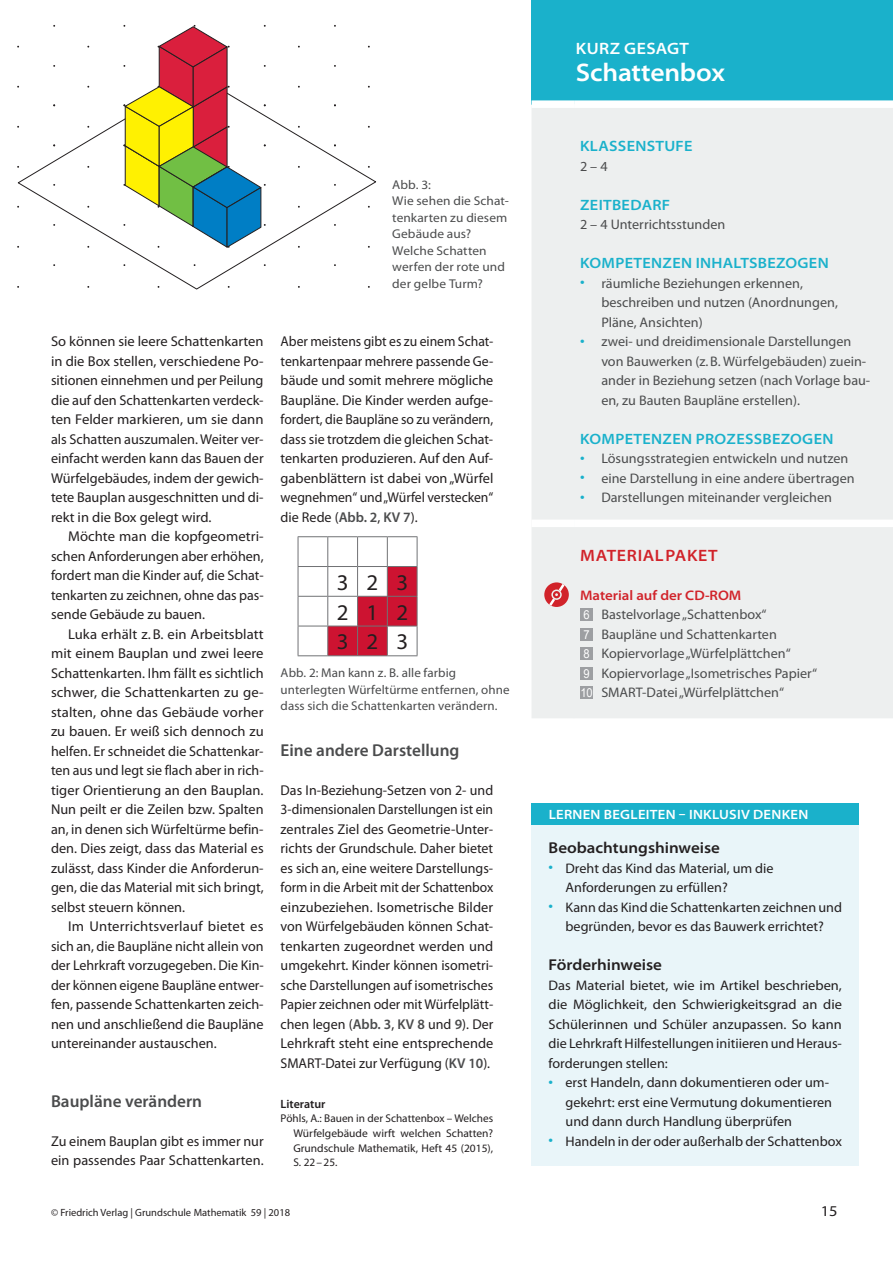
<style>
.page{position:relative;width:893px;height:1263px;background:#fff}
.page>*{position:absolute;margin:0;border:0;box-sizing:border-box;transform-origin:0 0}
.t1{font:600 semi-expanded 25.5px "Myriad Pro";letter-spacing:-.01em;color:#fff}
.t2{font:22.5px/29.7px "Myriad Pro";letter-spacing:.785em;color:#231f20;text-align:justify}
.t3{font:600 17.25px "Myriad Pro";color:#4b4c4d}
.t4{font:600 semi-expanded 16.5px "Myriad Pro";letter-spacing:.04em;color:#d1232a}
.t5{font:600 semi-expanded 16.5px "Myriad Pro";letter-spacing:.02em;color:#fff}
.t6{font:600 semi-expanded 15.75px "Myriad Pro";color:#231f20}
.t7{font:600 semi-expanded 15px "Myriad Pro";letter-spacing:.02em;color:#1ab1cb}
.t8{font:15px "Myriad Pro";color:#231f20;scale:1.1 1}
.t9{font:14.25px/19.5px "Myriad Pro";color:#231f20;text-align:justify}
.t10{font:14.25px/19.5px "Myriad Pro";color:#231f20;text-align:justify;scale:.96 1}
.t11{font:13.8px/19.5px "Myriad Pro";color:#4b4c4d}
.t12{font:13.8px/19.5px "Myriad Pro";color:#231f20}
.t13{font:13.8px/19.5px "Myriad Pro";color:#231f20;text-align:justify;scale:1.04 1}
.t14{font:600 semi-expanded 13.5px "Myriad Pro";letter-spacing:.02em;color:#fff}
.t15{font:12.75px/16.5px "Myriad Pro";letter-spacing:.005em;color:#4b4c4d}
.t16{font:12.75px/16.5px "Myriad Pro";letter-spacing:.005em;color:#4b4c4d;scale:1.05 1}
.t17{font:600 12px "Myriad Pro";color:#231f20}
.t18{font:11.25px/14.7px "Myriad Pro";color:#231f20;text-align:justify}
.t19{font:10.5px "Myriad Pro";color:#231f20}
.s1{font-weight:600;color:#4b4c4d}
.s2{font-weight:600;font-size:14.25px;color:#1ab1cb}
.s3{font-weight:600;font-stretch:semi-expanded;color:#d1232a}
.s4{font-family:"Arial";font-size:12.3px;color:#fff}
</style>
<div class="page">
<hr style="left:298px;top:536px;width:30px;height:1px;background:#717275">
<hr style="left:298px;top:566px;width:30px;height:1px;background:#717275">
<hr style="left:298px;top:596px;width:30px;height:1px;background:#717275">
<hr style="left:298px;top:626px;width:30px;height:1px;background:#717275">
<svg style="left:298px;top:537px;width:1px;height:118px"></svg>
<hr style="left:298px;top:655px;width:30px;height:1px;background:#717275">
<svg style="left:327px;top:536px;width:91px;height:120px"></svg>
<hr style="left:387px;top:655px;width:30px;height:1px;background:#717275">
<div style="left:531px;top:0;width:362px;height:104px;background:#1ab1cb"></div>
<div style="left:532px;top:108px;width:361px;height:610px;background:#edefef"></div>
<div style="left:531px;top:100px;width:43px;height:8px;background:#fff"></div>
<div style="left:574px;top:100px;width:319px;height:8px;background:#fff"></div>
<div style="left:531px;top:520px;width:43px;height:7px;background:#fff"></div>
<div style="left:574px;top:520px;width:319px;height:7px;background:#fff"></div>
<svg style="left:544px;top:582px;width:25px;height:25px"></svg>
<div style="left:580px;top:608px;width:13px;height:13px;background:#9d9fa2"></div>
<div style="left:580px;top:628px;width:13px;height:13px;background:#9d9fa2"></div>
<div style="left:580px;top:647px;width:13px;height:13px;background:#9d9fa2"></div>
<div style="left:580px;top:667px;width:13px;height:13px;background:#9d9fa2"></div>
<div style="left:580px;top:686px;width:13px;height:13px;background:#9d9fa2"></div>
<div style="left:531px;top:804px;width:328px;height:21px;background:#1ab1cb"></div>
<div style="left:531px;top:825px;width:328px;height:341px;background:#e9f5f9"></div>
<svg style="left:17px;top:85px;width:359px;height:204px"></svg>
<svg style="left:123px;top:25px;width:143px;height:224px"></svg>
<p class="t16" style="left:392px;top:176px;width:112px">Abb. 3:<br>Wie sehen die Schat&shy;tenkarten zu diesem<br>Gebäude aus?<br>Welche Schatten werfen der rote und der gelbe Turm?</p>
<p class="t9" style="left:51px;top:332px;width:214px">So können sie leere Schattenkarten in die Box stellen, verschiedene Po&shy;sitionen einnehmen und per Peilung die auf den Schattenkarten verdeck&shy;ten Felder markieren, um sie dann als Schatten auszumalen. Weiter ver&shy;einfacht werden kann das Bauen der Würfelgebäudes, indem der gewich&shy;tete Bauplan ausgeschnitten und di&shy;rekt in die Box gelegt wird.</p>
<p class="t9" style="left:51px;top:527px;width:214px;text-indent:17px">Möchte man die kopfgeometri&shy;schen Anforderungen aber erhöhen, fordert man die Kinder auf, die Schat&shy;tenkarten zu zeichnen, ohne das pas&shy;sende Gebäude zu bauen.</p>
<p class="t9" style="left:51px;top:624px;width:214px;text-indent:17px">Luka erhält z.B. ein Arbeitsblatt mit einem Bauplan und zwei leere Schattenkarten. Ihm fällt es sichtlich schwer, die Schattenkarten zu ge&shy;stalten, ohne das Gebäude vorher zu bauen. Er weiß sich dennoch zu helfen. Er schneidet die Schattenkar&shy;ten aus und legt sie flach aber in rich&shy;tiger Orientierung an den Bauplan.<br>Nun peilt er die Zeilen bzw. Spalten an, in denen sich Würfeltürme befin&shy;den. Dies zeigt, dass das Material es zulässt, dass Kinder die Anforderun&shy;gen, die das Material mit sich bringt, selbst steuern können.</p>
<p class="t9" style="left:51px;top:917px;width:214px;text-indent:17px">Im Unterrichtsverlauf bietet es sich an, die Baupläne nicht allein von der Lehrkraft vorzugegeben. Die Kin&shy;der können eigene Baupläne entwer&shy;fen, passende Schattenkarten zeich&shy;nen und anschließend die Baupläne untereinander austauschen.</p>
<p class="t3" style="left:51px;top:1091px;width:153px">Baupläne verändern</p>
<p class="t9" style="left:51px;top:1131px;width:214px">Zu einem Bauplan gibt es immer nur ein passendes Paar Schattenkarten.</p>
<p class="t10" style="left:281px;top:332px;width:223px">Aber meistens gibt es zu einem Schat&shy;tenkartenpaar mehrere passende Ge&shy;bäude und somit mehrere mögliche Baupläne. Die Kinder werden aufge&shy;fordert, die Baupläne so zu verändern, dass sie trotzdem die gleichen Schat&shy;tenkarten produzieren. Auf den Auf&shy;gabenblättern ist dabei von „Würfel wegnehmen“ und „Würfel verstecken“ die Rede (<span class="s1">Abb. 2</span>, <span class="s1">KV 7</span>).</p>
<h2 class="t2" style="left:337px;top:568px;width:73px">323<br>212<br>323</h2>
<p class="t15" style="left:281px;top:665px;width:230px">Abb. 2: Man kann z. B. alle farbig unterlegten Würfeltürme entfernen, ohne dass sich die Schattenkarten verändern.</p>
<p class="t3" style="left:281px;top:740px;width:180px">Eine andere Darstellung</p>
<p class="t9" style="left:281px;top:780px;width:214px">Das In-Beziehung-Setzen von 2- und 3-dimensionalen Darstellungen ist ein zentrales Ziel des Geometrie-Unter&shy;richts der Grundschule. Daher bietet es sich an, eine weitere Darstellungs&shy;form in die Arbeit mit der Schattenbox einzubeziehen. Isometrische Bilder von Würfelgebäuden können Schat&shy;tenkarten zugeordnet werden und umgekehrt. Kinder können isometri&shy;sche Darstellungen auf isometrisches Papier zeichnen oder mit Würfelplätt&shy;chen legen (<span class="s1">Abb. 3</span>, <span class="s1">KV 8</span> und <span class="s1">9</span>). Der Lehrkraft steht eine entsprechende SMART-Datei zur Verfügung (<span class="s1">KV 10</span>).</p>
<p class="t17" style="left:281px;top:1097px;width:46px">Literatur</p>
<p class="t18" style="left:293px;top:1111px;width:201px;text-indent:-13px">Pöhls, A.: Bauen in der Schattenbox – Welches Würfelgebäude wirft welchen Schatten?<br>Grundschule Mathematik, Heft 45 (2015), S. 22–25.</p>
<p class="t5" style="left:576px;top:39px;width:114px">KURZ GESAGT</p>
<h1 class="t1" style="left:576px;top:58px;width:151px">Schattenbox</h1>
<p class="t7" style="left:580px;top:138px;width:114px">KLASSENSTUFE</p>
<p class="t11" style="left:580px;top:156px;width:29px">2 – 4</p>
<p class="t7" style="left:580px;top:196px;width:92px">ZEITBEDARF</p>
<p class="t11" style="left:580px;top:215px;width:147px">2 – 4 Unterrichtsstunden</p>
<p class="t7" style="left:580px;top:255px;width:250px">KOMPETENZEN INHALTSBEZOGEN</p>
<p class="t11" style="left:601px;top:273px;width:238px;text-indent:-21px"><span class="s2">•</span> räumliche Beziehungen erkennen, beschreiben und nutzen (Anordnungen,<br>Pläne, Ansichten)</p>
<p class="t11" style="left:601px;top:332px;width:270px;text-indent:-21px"><span class="s2">•</span> zwei- und dreidimensionale Darstellungen von Bauwerken (z.B. Würfelgebäuden) zuein&shy;ander in Beziehung setzen (nach Vorlage bau&shy;en, zu Bauten Baupläne erstellen).</p>
<p class="t7" style="left:580px;top:430px;width:255px">KOMPETENZEN PROZESSBEZOGEN</p>
<p class="t11" style="left:580px;top:449px;width:270px"><span class="s2">•</span> Lösungsstrategien entwickeln und nutzen</p>
<p class="t11" style="left:580px;top:468px;width:276px"><span class="s2">•</span> eine Darstellung in eine andere übertragen</p>
<p class="t11" style="left:580px;top:488px;width:254px"><span class="s2">•</span> Darstellungen miteinander vergleichen</p>
<p class="t4" style="left:580px;top:546px;width:139px">MATERIALPAKET</p>
<p class="t11" style="left:580px;top:585px;width:239px"><span class="s3">Material auf der CD-ROM<br></span><span class="s4">6</span> Bastelvorlage „Schattenbox“<br><span class="s4">7</span> Baupläne und Schattenkarten<br><span class="s4">8</span> Kopiervorlage „Würfelplättchen“<br><span class="s4">9</span> Kopiervorlage „Isometrisches Papier“ <span class="s4">10</span> SMART-Datei „Würfelplättchen“</p>
<p class="t14" style="left:549px;top:807px;width:261px">LERNEN BEGLEITEN – INKLUSIV DENKEN</p>
<p class="t6" style="left:549px;top:839px;width:173px">Beobachtungshinweise</p>
<p class="t12" style="left:566px;top:858px;width:210px;text-indent:-17px"><span class="s2">•</span> Dreht das Kind das Material, um die<br>Anforderungen zu erfüllen?</p>
<p class="t12" style="left:549px;top:897px;width:295px;text-align:center"><span class="s2">•</span> Kann das Kind die Schattenkarten zeichnen und begründen, bevor es das Bauwerk errichtet?</p>
<p class="t6" style="left:549px;top:956px;width:115px">Förderhinweise</p>
<p class="t13" style="left:549px;top:975px;width:284px">Das Material bietet, wie im Artikel beschrieben, die Möglichkeit, den Schwierigkeitsgrad an die Schülerinnen und Schüler anzupassen. So kann die Lehrkraft Hilfestellungen initiieren und Heraus&shy;forderungen stellen:</p>
<p class="t12" style="left:566px;top:1073px;width:268px;text-indent:-17px"><span class="s2">•</span> erst Handeln, dann dokumentieren oder um&shy;gekehrt: erst eine Vermutung dokumentieren und dann durch Handlung überprüfen</p>
<p class="t12" style="left:549px;top:1131px;width:295px"><span class="s2">•</span> Handeln in der oder außerhalb der Schattenbox</p>
<p class="t19" style="left:51px;top:1206px;width:241px">© Friedrich Verlag | Grundschule Mathematik 59 | 2018</p>
<p class="t8" style="left:821px;top:1202px;width:17px">15</p>
</div>
